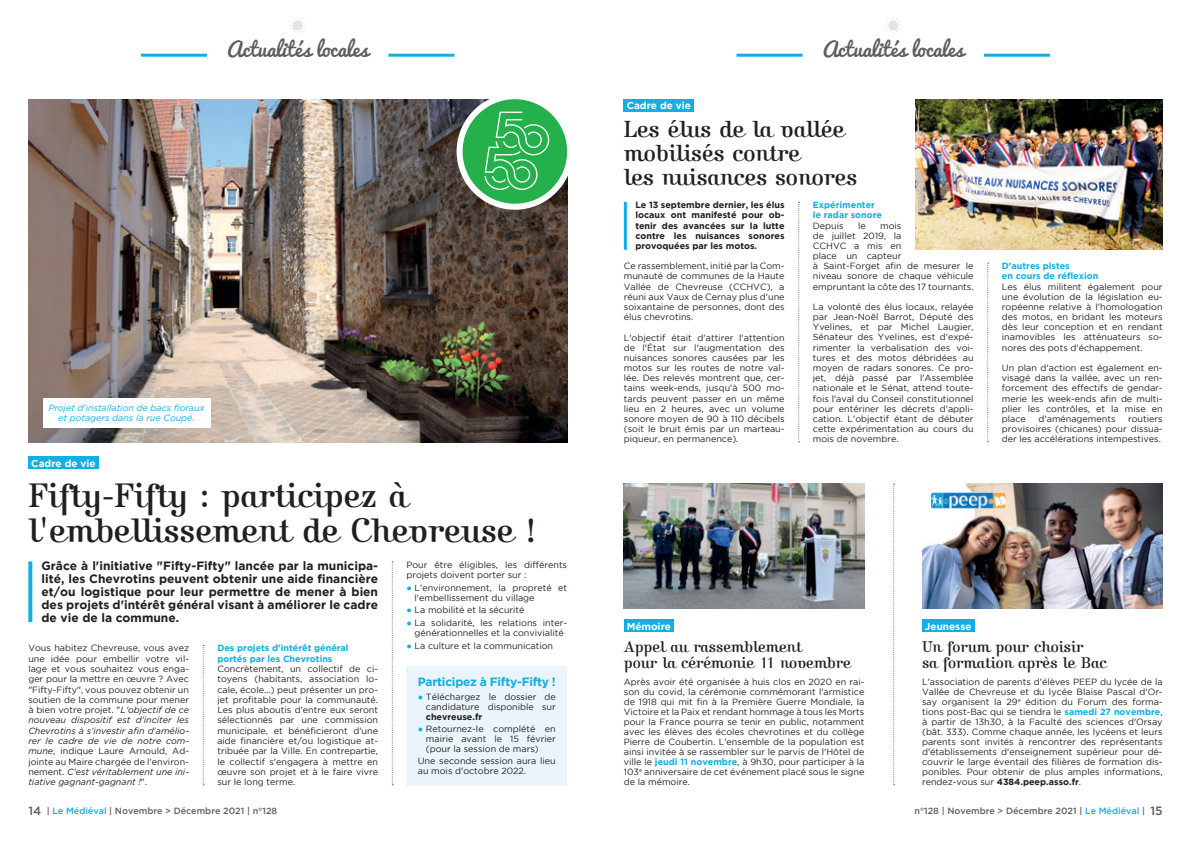
<style>
.page{position:relative;width:1191px;height:842px;background:#fff}
.page>*{position:absolute;margin:0;border:0;box-sizing:border-box;transform-origin:0 0}
.t1{font:35px/35px "Kursivschrift Stehend";color:#231f20}
.t2{font:24px/24px "Kursivschrift Stehend";color:#231f20}
.t3{font:20px "Pacifico";color:#5e5e5e}
.t4{font:16px/16px "Kursivschrift Stehend";color:#231f20}
.t5{font:700 12px/13px "Gotham";color:#231f20;text-align:justify}
.t6{font:700 12px "Gotham";letter-spacing:-.02em;color:#13aee2}
.t7{font:700 10px "Gotham";color:#fff}
.t8{font:9px/10.2px "Gotham";color:#231f20;text-align:justify}
.t9{font:700 9px/10.2px "Gotham";color:#231f20;text-align:justify}
.t10{font:700 9px/10.2px "Gotham";color:#13aee2}
.t11{font:500 9px "Gotham";color:#5e5e5e}
.t12{font:italic 9px/10px "Gotham";color:#13aee2;text-align:center}
.s1{font-style:italic}
.s2{font-family:"Arial";color:#13aee2}
.s3{font-weight:700;color:#13aee2}
.s4{font-weight:700}
.s5{font-size:12px}
.s6{color:#13aee2}
</style>
<div class="page">
<hr style="left:388px;top:54px;width:66px;height:3px;background:#13aee2">
<hr style="left:141px;top:54px;width:66px;height:3px;background:#13aee2">
<svg style="left:289px;top:17px;width:17px;height:17px"></svg>
<hr style="left:984px;top:54px;width:66px;height:3px;background:#13aee2">
<hr style="left:736px;top:54px;width:66px;height:3px;background:#13aee2">
<svg style="left:885px;top:17px;width:17px;height:17px"></svg>
<div style="left:28px;top:456px;width:71px;height:13px;background:#13aee2"></div>
<svg style="left:28px;top:561px;width:4px;height:61px"></svg>
<img style="left:28px;top:99px;width:539px;height:343px">
<svg style="left:203px;top:645px;width:1px;height:140px"></svg>
<svg style="left:392px;top:561px;width:1px;height:224px"></svg>
<div style="left:624px;top:619px;width:50px;height:13px;background:#13aee2"></div>
<img style="left:624px;top:484px;width:240px;height:125px">
<svg style="left:893px;top:484px;width:1px;height:301px"></svg>
<div style="left:406px;top:666px;width:161px;height:119px;background:#eaf5fb"></div>
<div style="left:922px;top:619px;width:52px;height:13px;background:#13aee2"></div>
<img style="left:922px;top:484px;width:240px;height:125px">
<img style="left:930px;top:493px;width:75px;height:15px">
<img style="left:915px;top:99px;width:247px;height:150px">
<div style="left:624px;top:99px;width:70px;height:13px;background:#13aee2"></div>
<svg style="left:798px;top:202px;width:1px;height:240px"></svg>
<svg style="left:987px;top:263px;width:1px;height:179px"></svg>
<hr style="left:624px;top:202px;width:3px;height:48px;background:#13aee2">
<div style="left:43px;top:399px;width:167px;height:29px;background:#fff"></div>
<div style="left:517px;top:80px;width:65px;height:65px;background:#fff"></div>
<svg style="left:459px;top:96px;width:111px;height:111px;background:#49bd69"></svg>
<svg style="left:484px;top:112px;width:65px;height:78px;background:#44bb65"></svg>
<div style="left:456px;top:93px;width:117px;height:117px;border:6px solid #fff;border-radius:50%"></div>
<h3 class="t3" style="left:227px;top:38px;width:143px">Actualités locales</h3>
<h3 class="t3" style="left:822px;top:38px;width:143px">Actualités locales</h3>
<p class="t12" style="left:48px;top:403px;width:158px">Projet d'installation de bacs floraux et potagers dans la rue Coupé.</p>
<p class="t7" style="left:31px;top:457px;width:66px">Cadre de vie</p>
<h1 class="t1" style="left:28px;top:478px;width:509px">Fifty-Fifty : participez à l'embellissement de Chevreuse !</h1>
<p class="t5" style="left:42px;top:559px;width:338px">Grâce à l'initiative "Fifty-Fifty" lancée par la municipa&shy;lité, les Chevrotins peuvent obtenir une aide financière et/ou logistique pour leur permettre de mener à bien des projets d'intérêt général visant à améliorer le cadre de vie de la commune.</p>
<p class="t8" style="left:28px;top:643px;width:162px">Vous habitez Chevreuse, vous avez une idée pour embellir votre vil&shy;lage et vous souhaitez vous enga&shy;ger pour la mettre en œuvre ? Avec "Fifty-Fifty", vous pouvez obtenir un soutien de la commune pour mener à bien votre projet. "<span class="s1">L'objectif de ce nouveau dispositif est d'inciter les Chevrotins à s'investir afin d'amélio&shy;rer le cadre de vie de notre com&shy;mune</span>, indique Laure Arnould, Ad&shy;jointe au Maire chargée de l'environ&shy;nement. <span class="s1">C'est véritablement une ini&shy;tiative gagnant-gagnant !</span>".</p>
<p class="t10" style="left:217px;top:643px;width:133px">Des projets d'intérêt général portés par les Chevrotins</p>
<p class="t8" style="left:217px;top:663px;width:162px">Concrètement, un collectif de ci&shy;toyens (habitants, association lo&shy;cale, école...) peut présenter un pro&shy;jet profitable pour la communauté.<br>Les plus aboutis d'entre eux seront sélectionnés par une commission municipale, et bénéficieront d'une aide financière et/ou logistique at&shy;tribuée par la Ville. En contrepartie, le collectif s'engagera à mettre en œuvre son projet et à le faire vivre sur le long terme.</p>
<p class="t8" style="left:406px;top:559px;width:162px">Pour être éligibles, les différents projets doivent porter sur :</p>
<p class="t8" style="left:414px;top:582px;width:154px;text-indent:-8px"><span class="s2">●</span> L'environnement, la propreté et l'embellissement du village</p>
<p class="t8" style="left:406px;top:605px;width:120px"><span class="s2">●</span> La mobilité et la sécurité</p>
<p class="t8" style="left:406px;top:617px;width:162px;text-align:center"><span class="s2">●</span> La solidarité, les relations inter&shy;générationnelles et la convivialité</p>
<p class="t8" style="left:406px;top:640px;width:148px"><span class="s2">●</span> La culture et la communication</p>
<h3 class="t6" style="left:418px;top:675px;width:139px">Participez à Fifty-Fifty !</h3>
<p class="t8" style="left:418px;top:692px;width:139px;text-align:right"><span class="s2">●</span> Téléchargez le dossier de candidature disponible sur</p>
<p class="t9" style="left:426px;top:711px;width:58px">chevreuse.fr</p>
<p class="t8" style="left:426px;top:724px;width:131px;text-indent:-8px"><span class="s2">●</span> Retournez-le complété en mairie avant le 15 février (pour la session de mars)</p>
<p class="t8" style="left:418px;top:756px;width:139px">Une seconde session aura lieu au mois d'octobre 2022.</p>
<p class="t7" style="left:626px;top:100px;width:66px">Cadre de vie</p>
<h2 class="t2" style="left:624px;top:117px;width:235px">Les élus de la vallée mobilisés contre<br>les nuisances sonores</h2>
<p class="t9" style="left:635px;top:200px;width:151px">Le 13 septembre dernier, les élus locaux ont manifesté pour ob&shy;tenir des avancées sur la lutte contre les nuisances sonores provoquées par les motos.</p>
<p class="t8" style="left:624px;top:261px;width:162px">Ce rassemblement, initié par la Com&shy;munauté de communes de la Haute Vallée de Chevreuse (CCHVC), a réuni aux Vaux de Cernay plus d'une soixantaine de personnes, dont des élus chevrotins.</p>
<p class="t8" style="left:624px;top:332px;width:162px">L'objectif était d'attirer l'attention de l'État sur l'augmentation des nuisances sonores causées par les motos sur les routes de notre val&shy;lée. Des relevés montrent que, cer&shy;tains week-ends, jusqu'à 500 mo&shy;tards peuvent passer en un même lieu en 2 heures, avec un volume sonore moyen de 90 à 110 décibels (soit le bruit émis par un marteau&shy;piqueur, en permanence).</p>
<p class="t10" style="left:813px;top:200px;width:71px">Expérimenter le radar sonore</p>
<p class="t8" style="left:813px;top:220px;width:32px">Depuis</p>
<p class="t8" style="left:858px;top:220px;width:9px">le</p>
<p class="t8" style="left:813px;top:220px;width:162px;text-align:left;text-indent:67px">mois<br>de juillet 2019, la<br>CCHVC a mis en<br>place un capteur<br>à Saint-Forget afin de mesurer le niveau sonore de chaque véhicule empruntant la côte des 17 tournants.</p>
<p class="t8" style="left:813px;top:302px;width:162px">La volonté des élus locaux, relayée par Jean-Noël Barrot, Député des Yvelines, et par Michel Laugier, Sénateur des Yvelines, est d'expé&shy;rimenter la verbalisation des voi&shy;tures et des motos débridées au moyen de radars sonores. Ce pro&shy;jet, déjà passé par l'Assemblée nationale et le Sénat, attend toute&shy;fois l'aval du Conseil constitutionnel pour entériner les décrets d'appli&shy;cation. L'objectif étant de débuter cette expérimentation au cours du mois de novembre.</p>
<p class="t10" style="left:1002px;top:261px;width:98px">D'autres pistes<br>en cours de réflexion</p>
<p class="t8" style="left:1002px;top:281px;width:162px">Les élus militent également pour une évolution de la législation eu&shy;ropéenne relative à l'homologation des motos, en bridant les moteurs dès leur conception et en rendant inamovibles les atténuateurs so&shy;nores des pots d'échappement.</p>
<p class="t8" style="left:1002px;top:363px;width:162px">Un plan d'action est également en&shy;visagé dans la vallée, avec un ren&shy;forcement des effectifs de gendar&shy;merie les week-ends afin de multi&shy;plier les contrôles, et la mise en place</p>
<p class="t8" style="left:1038px;top:413px;width:78px">d'aménagements</p>
<p class="t8" style="left:1002px;top:413px;width:162px;text-indent:126px">routiers provisoires (chicanes) pour dissua&shy;der les accélérations intempestives.</p>
<p class="t7" style="left:626px;top:620px;width:46px">Mémoire</p>
<h3 class="t4" style="left:624px;top:639px;width:228px">Appel au rassemblement<br>pour la cérémonie 11 novembre</h3>
<p class="t8" style="left:624px;top:676px;width:242px">Après avoir été organisée à huis clos en 2020 en rai&shy;son du covid, la cérémonie commémorant l'armistice de 1918 qui mit fin à la Première Guerre Mondiale, la Victoire et la Paix et rendant hommage à tous les Morts pour la France pourra se tenir en public, notamment avec les élèves des écoles chevrotines et du collège Pierre de Coubertin. L'ensemble de la population est ainsi invitée à se rassembler sur le parvis de l'Hôtel de ville le <span class="s3">jeudi 11 novembre</span>, à 9h30, pour participer à la 103<sup>e</sup> anniversaire de cet événement placé sous le signe de la mémoire.</p>
<p class="t7" style="left:925px;top:620px;width:48px">Jeunesse</p>
<h3 class="t4" style="left:922px;top:639px;width:186px">Un forum pour choisir<br>sa formation après le Bac</h3>
<p class="t8" style="left:922px;top:676px;width:242px">L'association de parents d'élèves PEEP du lycée de la Vallée de Chevreuse et du lycée Blaise Pascal d'Or&shy;say organisent la 29<sup>e</sup> édition du Forum des forma&shy;tions post-Bac qui se tiendra le <span class="s3">samedi 27 novembre</span>, à partir de 13h30, à la Faculté des sciences d'Orsay (bât. 333). Comme chaque année, les lycéens et leurs parents sont invités à rencontrer des représentants d'établissements d'enseignement supérieur pour dé&shy;couvrir le large éventail des filières de formation dis&shy;ponibles. Pour obtenir de plus amples informations, rendez-vous sur <span class="s4">4384.peep.asso.fr</span>.</p>
<p class="t11" style="left:28px;top:805px;width:250px"><span class="s5">14</span> | <span class="s6">Le Médiéval</span> | Novembre &gt; Décembre 2021 | n°128</p>
<p class="t11" style="left:914px;top:805px;width:250px">n°128 | Novembre &gt; Décembre 2021 | <span class="s6">Le Médiéval</span> | <span class="s5">15</span></p>
</div>
